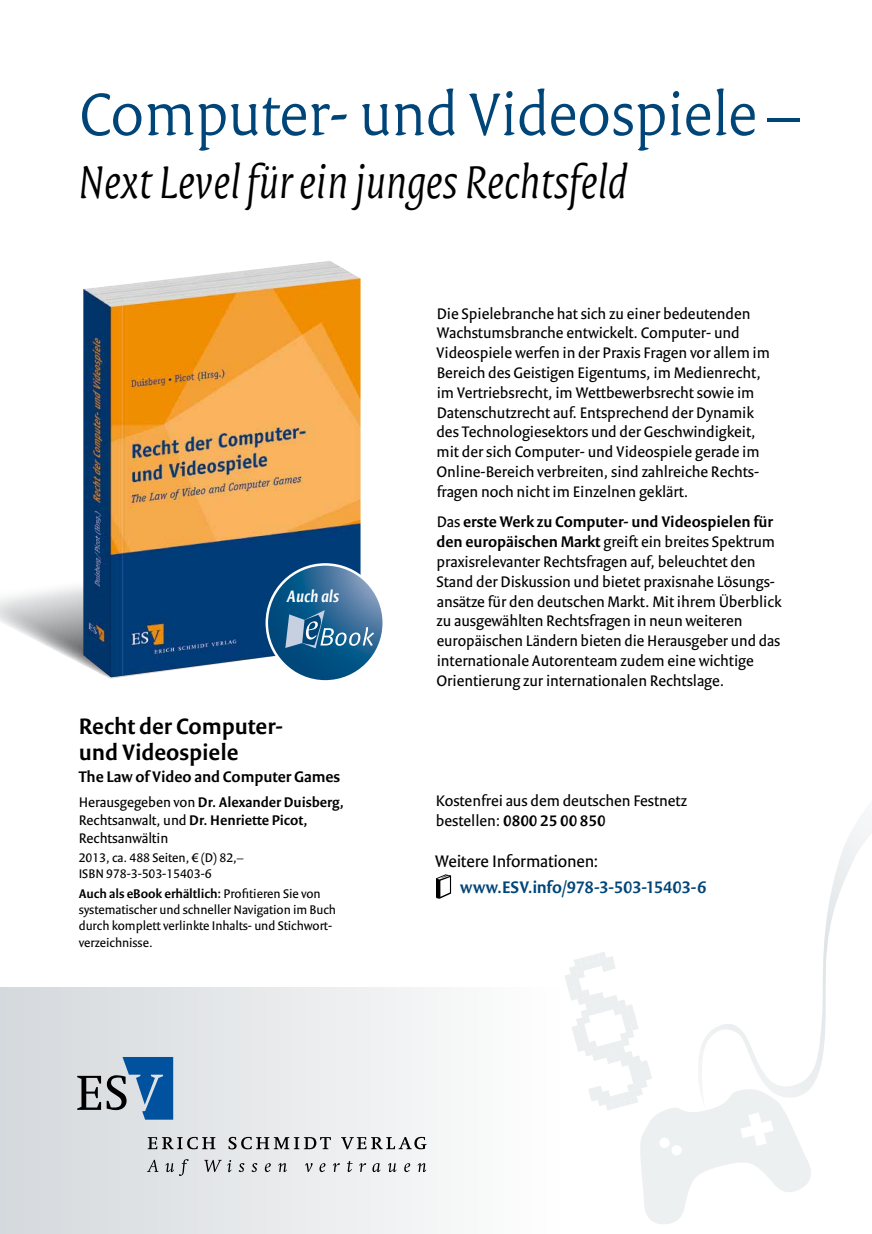
<style>
.page{position:relative;width:872px;height:1234px;background:#fff}
.page>*{position:absolute;margin:0;border:0;box-sizing:border-box;transform-origin:0 0}
.t1{font:300 64.5px "Versa Pro";letter-spacing:-.005em;color:#004578}
.t2{font:italic 300 49.5px "Versa Pro";letter-spacing:.005em;color:#000}
.t3{font:600 24px/26.4px "Versa Sans Pro";color:#000}
.t4{font:600 18px "Versa Sans Pro";letter-spacing:-.005em;color:#004578}
.t5{font:18px "Versa Sans Pro";letter-spacing:-.005em;color:#000}
.t6{font:italic 600 17.55px "Versa Sans Pro";letter-spacing:.005em;color:#fff}
.t7{font:16.5px/19.8px "Versa Sans Pro";color:#000}
.t8{font:600 16.5px "Versa Sans Pro";color:#000}
.t9{font:15px/18px "Versa Sans Pro";color:#000}
.t10{font:13.5px/16.2px "Versa Sans Pro";color:#000}
.s1{font-weight:600}
</style>
<div class="page">
<div style="left:0;top:986px;width:608px;height:247px;background:linear-gradient(to right,#d4d8dc,#fff)"></div>
<svg style="left:77px;top:1075px;width:24px;height:34px"></svg>
<svg style="left:107px;top:1056px;width:66px;height:63px;background:#5e88b0"></svg>
<svg style="left:147px;top:1158px;width:279px;height:17px"></svg>
<svg style="left:148px;top:1136px;width:278px;height:13px;background:#aeafb0"></svg>
<svg style="left:564px;top:952px;width:247px;height:273px"></svg>
<svg style="left:695px;top:818px;width:177px;height:291px"></svg>
<img style="left:83px;top:261px;width:277px;height:302px">
<svg style="left:267px;top:564px;width:117px;height:117px"></svg>
<svg style="left:0;top:563px;width:374px;height:115px"></svg>
<svg style="left:436px;top:874px;width:15px;height:24px"></svg>
<h1 class="t1" style="left:79px;top:75px;width:722px">Computer- und Videospiele –</h1>
<h2 class="t2" style="left:79px;top:152px;width:550px">Next Level für ein junges Rechtsfeld</h2>
<p class="t6" style="left:287px;top:585px;width:53px">Auch als</p>
<h3 class="t3" style="left:79px;top:712px;width:206px">Recht der Computer&shy;und Videospiele</h3>
<p class="t8" style="left:79px;top:766px;width:263px">The Law of Video and Computer Games</p>
<p class="t9" style="left:79px;top:792px;width:267px">Herausgegeben von <span class="s1">Dr. Alexander Duisberg,<br></span>Rechtsanwalt, und <span class="s1">Dr. Henriette Picot,<br></span>Rechtsanwältin</p>
<p class="t10" style="left:79px;top:849px;width:166px">2013, ca. 488 Seiten, € (D) 82,–<br>ISBN 978-3-503-15403-6</p>
<p class="t10" style="left:79px;top:885px;width:259px"><span class="s1">Auch als eBook erhältlich:</span> Profitieren Sie von systematischer und schneller Navigation im Buch durch komplett verlinkte Inhalts- und Stichwort&shy;verzeichnisse.</p>
<p class="t7" style="left:436px;top:303px;width:335px">Die Spielebranche hat sich zu einer bedeutenden Wachstumsbranche entwickelt. Computer- und Videospiele werfen in der Praxis Fragen vor allem im Bereich des Geistigen Eigentums, im Medienrecht, im Vertriebsrecht, im Wettbewerbsrecht sowie im Datenschutzrecht auf. Entsprechend der Dynamik des Technologiesektors und der Geschwindigkeit, mit der sich Computer- und Videospiele gerade im Online-Bereich verbreiten, sind zahlreiche Rechts&shy;fragen noch nicht im Einzelnen geklärt.</p>
<p class="t7" style="left:436px;top:512px;width:346px">Das <span class="s1">erste Werk zu Computer- und Videospielen für den europäischen Markt</span> greift ein breites Spektrum praxisrelevanter Rechtsfragen auf, beleuchtet den Stand der Diskussion und bietet praxisnahe Lösungs&shy;ansätze für den deutschen Markt. Mit ihrem Überblick zu ausgewählten Rechtsfragen in neun weiteren europäischen Ländern bieten die Herausgeber und das internationale Autorenteam zudem eine wichtige Orientierung zur internationalen Rechtslage.</p>
<p class="t7" style="left:436px;top:791px;width:253px">Kostenfrei aus dem deutschen Festnetz bestellen: <span class="s1">0800 25 00 850</span></p>
<p class="t5" style="left:435px;top:850px;width:165px">Weitere Informationen:</p>
<p class="t4" style="left:460px;top:875px;width:248px">www.ESV.info/978-3-503-15403-6</p>
</div>
